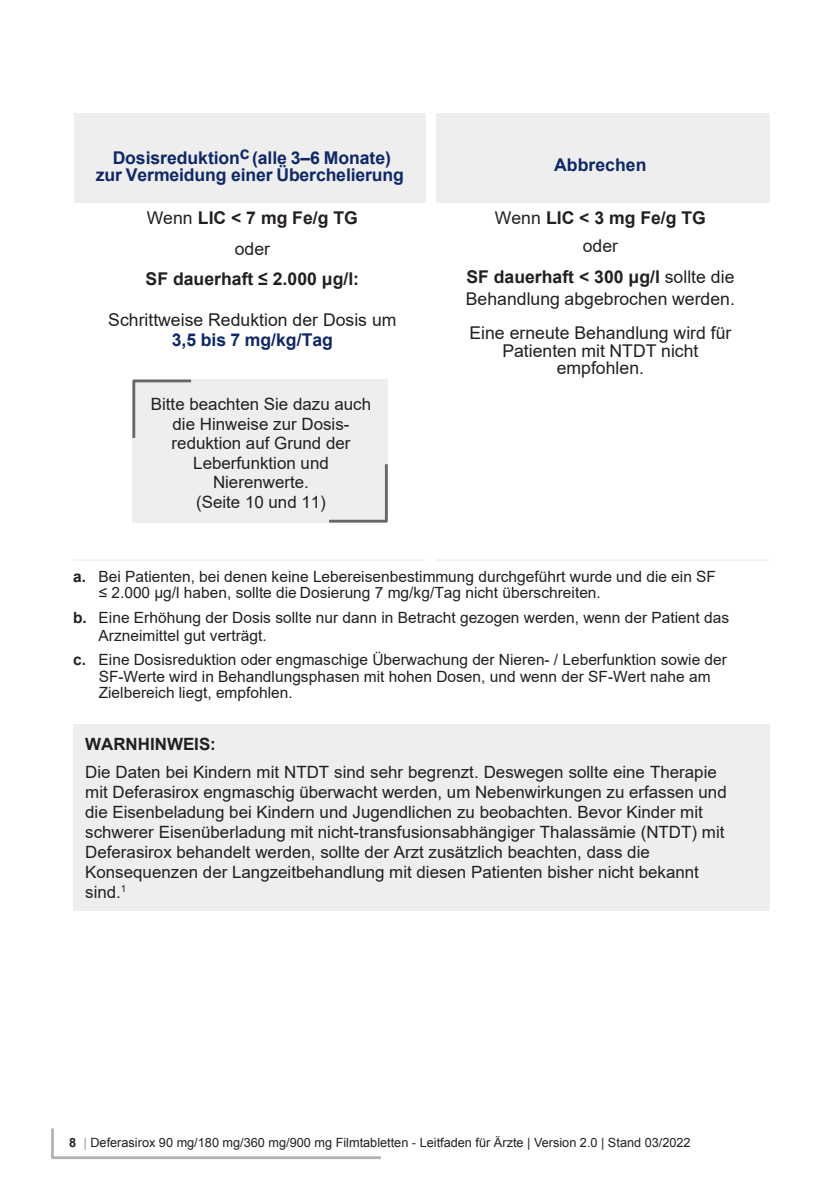
<style>
.page{position:relative;width:840px;height:1191px;background:#fff}
.page>*{position:absolute;margin:0;border:0;box-sizing:border-box;transform-origin:0 0}
.t1{font:17.6px/17.6px "Arial";color:#231f20}
.t2{font:700 17.6px/17px "Arial";letter-spacing:-.005em;color:#0e2766;text-align:center}
.t3{font:700 17.6px/30.6px "Arial";color:#231f20;text-align:center}
.t4{font:17px/20px "Arial";color:#231f20;text-align:center}
.t5{font:700 17px "Arial";color:#231f20}
.t6{font:15.4px/16.6px "Arial";color:#231f20}
.t7{font:12.6px "Arial";color:#231f20}
.s1{font-weight:400}
.s2{font-weight:700}
.s3{font-weight:700;color:#b2b3b7}
</style>
<div class="page">
<div style="left:74px;top:113px;width:351px;height:90px;background:#eeeeef"></div>
<div style="left:436px;top:113px;width:333px;height:90px;background:#eeeeef"></div>
<div style="left:132px;top:379px;width:255px;height:143px;background:#eeeeef"></div>
<svg style="left:132px;top:379px;width:60px;height:59px"></svg>
<svg style="left:326px;top:461px;width:62px;height:62px"></svg>
<img style="left:136px;top:394px;width:250px;height:123px">
<hr style="left:73px;top:559px;width:351px;height:2px;background:#eeeeef">
<hr style="left:436px;top:559px;width:332px;height:2px;background:#eeeeef">
<div style="left:73px;top:724px;width:695px;height:186px;background:#eeeeef"></div>
<svg style="left:51px;top:1128px;width:330px;height:31px"></svg>
<p class="t2" style="left:96px;top:150px;width:309px">Dosisreduktionc (alle 3–6 Monate) zur Vermeidung einer Überchelierung</p>
<p class="t2" style="left:554px;top:157px;width:94px">Abbrechen</p>
<p class="t3" style="left:147px;top:203px;width:212px"><span class="s1">Wenn</span> LIC &lt; 7 mg Fe/g TG <span class="s1">oder</span></p>
<p class="t3" style="left:145px;top:264px;width:215px">SF dauerhaft ≤ 2.000 μg/l:</p>
<p class="t1" style="left:108px;top:311px;width:289px">Schrittweise Reduktion der Dosis um</p>
<p class="t2" style="left:172px;top:331px;width:163px">3,5 bis 7 mg/kg/Tag</p>
<p class="t3" style="left:494px;top:204px;width:212px;line-height:27.8px"><span class="s1">Wenn</span> LIC &lt; 3 mg Fe/g TG <span class="s1">oder</span></p>
<p class="t1" style="left:465px;top:265px;width:270px;line-height:22.4px"><span class="s2">SF dauerhaft &lt; 300 μg/l</span> sollte die<br>Behandlung abgebrochen werden.</p>
<p class="t1" style="left:469px;top:324px;width:263px;text-align:center">Eine erneute Behandlung wird für<br>Patienten mit NTDT nicht empfohlen.</p>
<p class="t4" style="left:151px;top:395px;width:222px;line-height:19.4px">Bitte beachten Sie dazu auch die Hinweise zur Dosis&shy;reduktion auf Grund der<br>Leberfunktion und<br>Nierenwerte.<br>(Seite 10 und 11)</p>
<p class="t6" style="left:99px;top:568px;width:618px;text-indent:-25px"><span class="s2">a.</span> Bei Patienten, bei denen keine Lebereisenbestimmung durchgeführt wurde und die ein SF ≤ 2.000 μg/l haben, sollte die Dosierung 7 mg/kg/Tag nicht überschreiten.</p>
<p class="t6" style="left:99px;top:608px;width:631px;line-height:17.8px;text-indent:-25px"><span class="s2">b.</span> Eine Erhöhung der Dosis sollte nur dann in Betracht gezogen werden, wenn der Patient das<br>Arzneimittel gut verträgt.</p>
<p class="t6" style="left:99px;top:651px;width:629px;text-indent:-25px"><span class="s2">c.</span> Eine Dosisreduktion oder engmaschige Überwachung der Nieren- / Leberfunktion sowie der<br>SF-Werte wird in Behandlungsphasen mit hohen Dosen, und wenn der SF-Wert nahe am<br>Zielbereich liegt, empfohlen.</p>
<p class="t5" style="left:85px;top:732px;width:132px">WARNHINWEIS:</p>
<p class="t4" style="left:85px;top:762px;width:642px;text-align:left">Die Daten bei Kindern mit NTDT sind sehr begrenzt. Deswegen sollte eine Therapie mit Deferasirox engmaschig überwacht werden, um Nebenwirkungen zu erfassen und die Eisenbeladung bei Kindern und Jugendlichen zu beobachten. Bevor Kinder mit schwerer Eisenüberladung mit nicht-transfusionsabhängiger Thalassämie (NTDT) mit Deferasirox behandelt werden, sollte der Arzt zusätzlich beachten, dass die Konsequenzen der Langzeitbehandlung mit diesen Patienten bisher nicht bekannt sind.<sup>1</sup></p>
<p class="t7" style="left:69px;top:1134px;width:622px"><span class="s2">8</span> <span class="s3">|</span> Deferasirox 90 mg/180 mg/360 mg/900 mg Filmtabletten - Leitfaden für Ärzte | Version 2.0 | Stand 03/2022</p>
</div>
